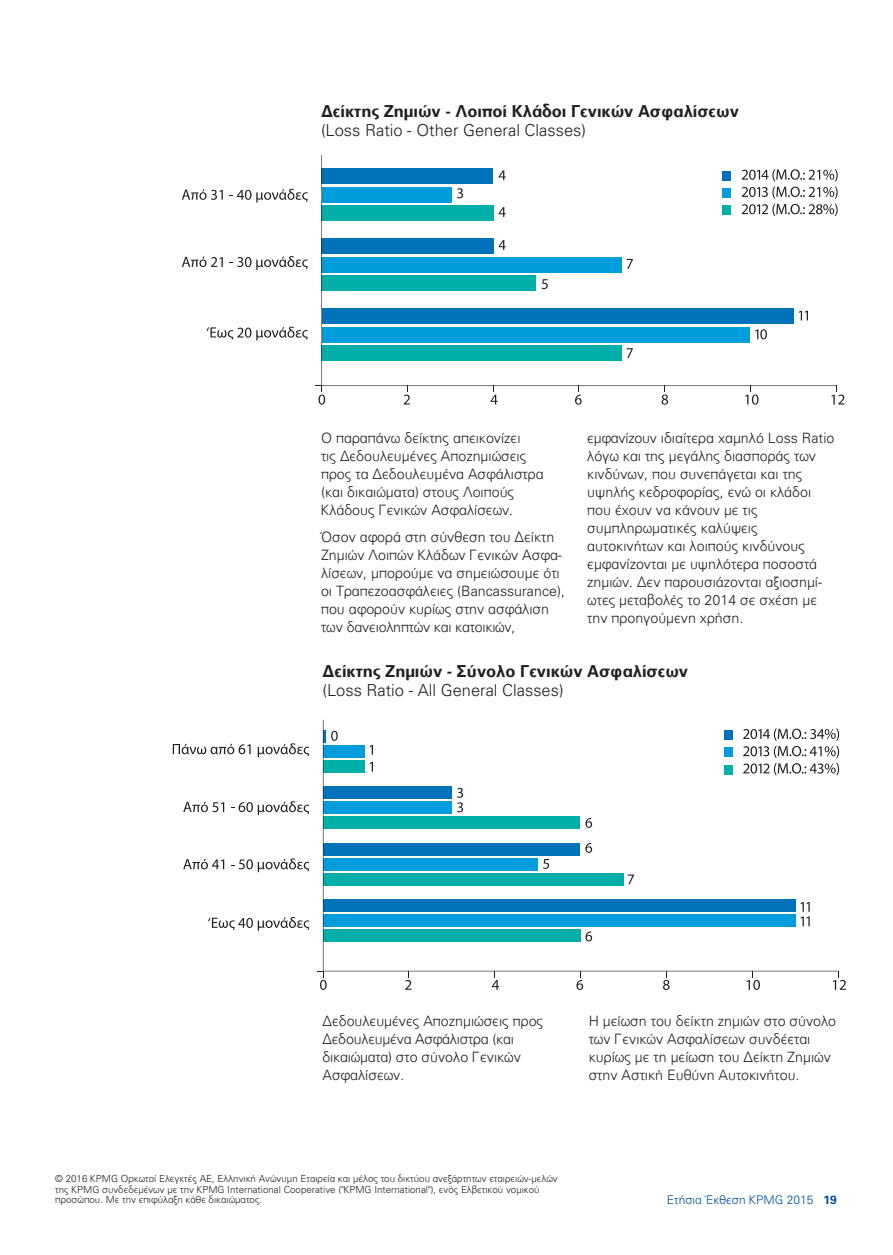
<style>
.page{position:relative;width:893px;height:1255px;background:#fff}
.page>*{position:absolute;margin:0;border:0;box-sizing:border-box;transform-origin:0 0}
.t1{font:700 16.5px "LC Univers";color:#231f20}
.t2{font:300 16.5px "LC Univers";color:#231f20}
.t3{font:300 14.25px/18px "LC Univers";color:#231f20}
.t4{font:300 12px "LC Univers";color:#004e98}
.t5{font:300 9.75px/10.5px "LC Univers";color:#231f20}
.s1{font-weight:700}
</style>
<div class="page">
<svg style="left:836px;top:169px;width:2px;height:47px"></svg>
<svg style="left:207px;top:327px;width:101px;height:13px"></svg>
<svg style="left:182px;top:256px;width:41px;height:11px"></svg>
<svg style="left:229px;top:256px;width:79px;height:14px"></svg>
<svg style="left:182px;top:189px;width:41px;height:11px"></svg>
<svg style="left:229px;top:189px;width:79px;height:14px"></svg>
<svg style="left:321px;top:155px;width:515px;height:231px"></svg>
<svg style="left:316px;top:385px;width:9px;height:19px"></svg>
<svg style="left:499px;top:170px;width:7px;height:10px"></svg>
<svg style="left:499px;top:207px;width:7px;height:10px"></svg>
<svg style="left:457px;top:188px;width:6px;height:10px"></svg>
<svg style="left:499px;top:240px;width:7px;height:10px"></svg>
<svg style="left:542px;top:279px;width:6px;height:10px"></svg>
<svg style="left:627px;top:259px;width:6px;height:10px"></svg>
<svg style="left:755px;top:329px;width:12px;height:10px"></svg>
<svg style="left:799px;top:311px;width:9px;height:9px"></svg>
<svg style="left:627px;top:348px;width:6px;height:10px"></svg>
<svg style="left:404px;top:386px;width:6px;height:18px"></svg>
<svg style="left:490px;top:386px;width:8px;height:18px"></svg>
<svg style="left:575px;top:386px;width:7px;height:18px"></svg>
<svg style="left:662px;top:386px;width:6px;height:18px"></svg>
<svg style="left:745px;top:386px;width:13px;height:18px"></svg>
<svg style="left:831px;top:386px;width:13px;height:18px"></svg>
<svg style="left:208px;top:917px;width:101px;height:13px"></svg>
<svg style="left:183px;top:859px;width:41px;height:10px"></svg>
<svg style="left:231px;top:858px;width:78px;height:14px"></svg>
<svg style="left:183px;top:801px;width:41px;height:11px"></svg>
<svg style="left:231px;top:801px;width:78px;height:14px"></svg>
<svg style="left:173px;top:743px;width:78px;height:11px"></svg>
<svg style="left:258px;top:743px;width:51px;height:14px"></svg>
<svg style="left:323px;top:719px;width:515px;height:252px"></svg>
<svg style="left:331px;top:730px;width:7px;height:10px"></svg>
<svg style="left:370px;top:745px;width:3px;height:9px"></svg>
<svg style="left:370px;top:762px;width:3px;height:9px"></svg>
<svg style="left:457px;top:787px;width:6px;height:25px"></svg>
<svg style="left:585px;top:817px;width:7px;height:10px"></svg>
<svg style="left:585px;top:842px;width:7px;height:10px"></svg>
<svg style="left:585px;top:931px;width:7px;height:10px"></svg>
<svg style="left:543px;top:859px;width:6px;height:9px"></svg>
<svg style="left:628px;top:874px;width:6px;height:10px"></svg>
<svg style="left:800px;top:902px;width:10px;height:24px"></svg>
<svg style="left:317px;top:970px;width:10px;height:19px"></svg>
<svg style="left:405px;top:971px;width:6px;height:18px"></svg>
<svg style="left:492px;top:971px;width:7px;height:18px"></svg>
<svg style="left:576px;top:971px;width:7px;height:18px"></svg>
<svg style="left:663px;top:971px;width:7px;height:18px"></svg>
<svg style="left:747px;top:971px;width:13px;height:18px"></svg>
<svg style="left:833px;top:971px;width:13px;height:18px"></svg>
<p class="t1" style="left:321px;top:105px;width:419px">Δείκτης Ζημιών - Λοιποί Κλάδοι Γενικών Ασφαλίσεων</p>
<p class="t2" style="left:321px;top:124px;width:266px">(Loss Ratio - Other General Classes)</p>
<p class="t3" style="left:321px;top:430px;width:224px">Ο παραπάνω δείκτης απεικονίζει<br>τις Δεδουλευμένες Αποζημιώσεις προς τα Δεδουλευμένα Ασφάλιστρα (και δικαιώμα τα) στους Λοιπούς<br>Κλάδους Γενικών Ασφαλίσεων.</p>
<p class="t3" style="left:321px;top:529px;width:245px">Όσον αφορά στη σύνθεση του Δείκτη Ζημιών Λοιπών Κλάδων Γενικών Ασφα - λίσεων, μπορούμε να σημειώσου με ότι οι Τραπεζοασφάλειες (Bancassurance), που αφορούν κυρίως στην ασφάλιση των δανειοληπτών και κατοικιών,</p>
<p class="t3" style="left:587px;top:430px;width:249px">εμφανίζουν ιδιαίτερα χαμηλό Loss Ratio λόγω και της μεγάλης διασποράς των κινδύνων, που συνεπάγεται και της υψηλής κεδροφο ρίας, ενώ οι κλάδοι που έχουν να κάνουν με τις συμπληρωματι κές καλύψεις αυτοκινήτων και λοιπούς κινδύνους εμφανίζονται με υψηλότερα ποσοστά ζημιών. Δεν παρουσιάζονται αξιοσημί - ωτες μεταβολές το 2014 σε σχέση με την προηγούμενη χρήση.</p>
<p class="t1" style="left:322px;top:665px;width:367px">Δείκτης Ζημιών - Σύνολο Γενικών Ασφαλίσεων</p>
<p class="t2" style="left:322px;top:684px;width:243px">(Loss Ratio - All General Classes)</p>
<p class="t3" style="left:322px;top:1012px;width:222px">Δεδουλευμένες Αποζημιώσεις προς<br>Δεδου λευμένα Ασφάλιστρα (και δικαιώματα) στο σύνολο Γενικών<br>Ασφαλίσεων.</p>
<p class="t3" style="left:589px;top:1012px;width:249px">Η μείωση του δείκτη ζημιών στο σύνολο των Γενικών Ασφαλίσεων συνδέεται κυρίως με τη μείωση του Δείκτη Ζημιών στην Αστική Ευθύνη Αυτοκινήτου.</p>
<p class="t5" style="left:55px;top:1174px;width:504px">© 2016 KPMG Ορκωτοί Ελεγκτές ΑΕ, Ελληνική Aνώνυμη Εταιρεία και μέλος του δικτύου ανεξάρτητων εταιρειών-μελών της KPMG συνδεδεμένων με την KPMG International Cooperative ("KPMG International"), ενός Ελβετικού νομικού προσώπου. Με την επιφύλαξη κάθε δικαιώματος.</p>
<p class="t4" style="left:667px;top:1195px;width:171px">Ετήσια Έκθεση KPMG 2015 <span class="s1">19</span></p>
</div>
